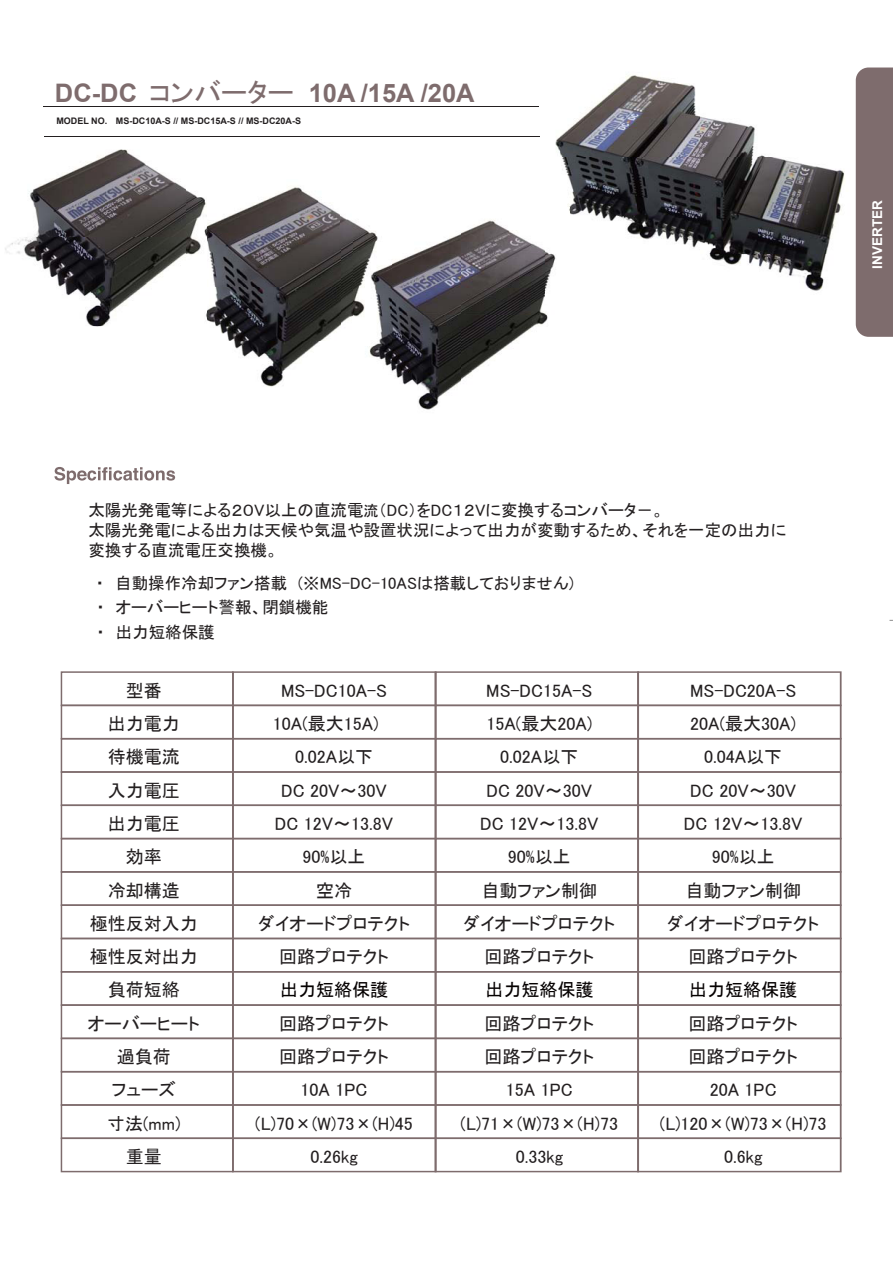
<style>
.page{position:relative;width:893px;height:1263px;background:#fff}
.page>*{position:absolute;margin:0;border:0;box-sizing:border-box;transform-origin:0 0}
.t1{font:27px "MS P Gothic";color:#7e6c6d}
.t2{font:700 25.5px "Arial";color:#7e6c6d}
.t3{font:18px "MS P Gothic";color:#231f20}
.t4{font:18px "MS P Gothic";color:#050100}
.t5{font:16.5px/20px "MS P Gothic";color:#231f20}
.t6{font:700 13.5px "Arial";color:#fff}
.t7{font:700 9px "Arial";color:#231f20}
.s1{font-family:"Arial";font-weight:700;font-size:25.5px}
.s2{font-size:15px}
</style>
<div class="page">
<img style="left:555px;top:75px;width:290px;height:216px">
<div style="left:856px;top:68px;width:37px;height:269px;background:#7e6c6d"></div>
<hr style="left:43px;top:106px;width:496px;height:1px;background:#231f20">
<hr style="left:44px;top:136px;width:496px;height:1px;background:#231f20">
<svg style="left:54px;top:467px;width:121px;height:17px"></svg>
<svg style="left:61px;top:671px;width:780px;height:501px"></svg>
<img style="left:207px;top:187px;width:133px;height:100px">
<img style="left:340px;top:215px;width:14px;height:109px">
<img style="left:207px;top:287px;width:134px;height:100px">
<img style="left:340px;top:341px;width:1px;height:46px">
<img style="left:392px;top:220px;width:155px;height:96px">
<img style="left:392px;top:316px;width:156px;height:94px">
<img style="left:545px;top:208px;width:25px;height:96px">
<img style="left:354px;top:223px;width:38px;height:148px">
<img style="left:25px;top:150px;width:162px;height:88px">
<img style="left:5px;top:238px;width:182px;height:88px">
<img style="left:187px;top:190px;width:20px;height:128px">
<h1 class="t1" style="left:55px;top:79px;width:240px"><span class="s1">DC-DC</span> コンバーター</h1>
<p class="t7" style="left:56px;top:115px;width:246px">MODEL NO. MS-DC10A-S // MS-DC15A-S // MS-DC20A-S</p>
<h2 class="t2" style="left:309px;top:76px;width:167px">10A /15A /20A</h2>
<p class="t6" style="left:868px;top:269px;width:70px;rotate:-90deg">INVERTER</p>
<p class="t5" style="left:88px;top:500px;width:699px">太陽光発電等による２０V以上の直流電<span class="s2">流</span>（DC）をDC１２Vに変換するコンバータ－。<br>太陽光発電による出力は天候や気温や設置状況によって出力が変動するため、それを一定の出力に変換する直流電圧交換機。</p>
<p class="t5" style="left:96px;top:570px;width:479px;line-height:24.5px">・　自動操作冷却ファン搭載　(※MS-DC-10ASは搭載しておりません)・　オーバーヒート警報、閉鎖機能<br>・　出力短絡保護</p>
<p class="t3" style="left:126px;top:681px;width:37px">型番</p>
<p class="t3" style="left:281px;top:681px;width:108px">MS-DC10A-S</p>
<p class="t3" style="left:486px;top:681px;width:108px">MS-DC15A-S</p>
<p class="t3" style="left:690px;top:681px;width:108px">MS-DC20A-S</p>
<p class="t3" style="left:108px;top:715px;width:73px">出力電力</p>
<p class="t3" style="left:273px;top:715px;width:107px">10A(最大15A)</p>
<p class="t3" style="left:486px;top:715px;width:107px">15A(最大20A)</p>
<p class="t3" style="left:690px;top:715px;width:107px">20A(最大30A)</p>
<p class="t3" style="left:108px;top:748px;width:73px">待機電流</p>
<p class="t3" style="left:295px;top:748px;width:80px">0.02A以下</p>
<p class="t3" style="left:500px;top:748px;width:80px">0.02A以下</p>
<p class="t3" style="left:704px;top:748px;width:80px">0.04A以下</p>
<p class="t3" style="left:108px;top:781px;width:73px">入力電圧</p>
<p class="t3" style="left:281px;top:781px;width:107px">DC 20V～30V</p>
<p class="t3" style="left:486px;top:781px;width:107px">DC 20V～30V</p>
<p class="t3" style="left:690px;top:781px;width:107px">DC 20V～30V</p>
<p class="t3" style="left:108px;top:815px;width:73px">出力電圧</p>
<p class="t3" style="left:275px;top:815px;width:120px">DC 12V～13.8V</p>
<p class="t3" style="left:480px;top:815px;width:120px">DC 12V～13.8V</p>
<p class="t3" style="left:684px;top:815px;width:120px">DC 12V～13.8V</p>
<p class="t3" style="left:126px;top:848px;width:37px">効率</p>
<p class="t3" style="left:303px;top:848px;width:64px">90%以上</p>
<p class="t3" style="left:508px;top:848px;width:64px">90%以上</p>
<p class="t3" style="left:712px;top:848px;width:64px">90%以上</p>
<p class="t3" style="left:108px;top:881px;width:73px">冷却構造</p>
<p class="t3" style="left:316px;top:881px;width:37px">空冷</p>
<p class="t3" style="left:481px;top:881px;width:117px">自動ファン制御</p>
<p class="t3" style="left:685px;top:881px;width:117px">自動ファン制御</p>
<p class="t3" style="left:90px;top:914px;width:110px">極性反対入力</p>
<p class="t3" style="left:258px;top:914px;width:153px">ダイオードプロテクト</p>
<p class="t3" style="left:463px;top:914px;width:153px">ダイオードプロテクト</p>
<p class="t3" style="left:667px;top:914px;width:153px">ダイオードプロテクト</p>
<p class="t3" style="left:90px;top:948px;width:110px">極性反対出力</p>
<p class="t3" style="left:279px;top:948px;width:111px">回路プロテクト</p>
<p class="t3" style="left:484px;top:948px;width:111px">回路プロテクト</p>
<p class="t3" style="left:688px;top:948px;width:111px">回路プロテクト</p>
<p class="t3" style="left:108px;top:981px;width:73px">負荷短絡</p>
<p class="t4" style="left:280px;top:981px;width:109px">出力短絡保護</p>
<p class="t4" style="left:485px;top:981px;width:109px">出力短絡保護</p>
<p class="t4" style="left:689px;top:981px;width:109px">出力短絡保護</p>
<p class="t3" style="left:88px;top:1014px;width:114px">オーバーヒート</p>
<p class="t3" style="left:279px;top:1014px;width:111px">回路プロテクト</p>
<p class="t3" style="left:484px;top:1014px;width:111px">回路プロテクト</p>
<p class="t3" style="left:688px;top:1014px;width:111px">回路プロテクト</p>
<p class="t3" style="left:117px;top:1048px;width:55px">過負荷</p>
<p class="t3" style="left:279px;top:1048px;width:111px">回路プロテクト</p>
<p class="t3" style="left:484px;top:1048px;width:111px">回路プロテクト</p>
<p class="t3" style="left:688px;top:1048px;width:111px">回路プロテクト</p>
<p class="t3" style="left:112px;top:1081px;width:65px">フューズ</p>
<p class="t3" style="left:301px;top:1081px;width:68px">10A 1PC</p>
<p class="t3" style="left:506px;top:1081px;width:68px">15A 1PC</p>
<p class="t3" style="left:710px;top:1081px;width:68px">20A 1PC</p>
<p class="t3" style="left:107px;top:1114px;width:75px">寸法(mm)</p>
<p class="t3" style="left:255px;top:1114px;width:159px">(L)70×(W)73×(H)45</p>
<p class="t3" style="left:461px;top:1114px;width:159px">(L)71×(W)73×(H)73</p>
<p class="t3" style="left:660px;top:1114px;width:168px">(L)120×(W)73×(H)73</p>
<p class="t3" style="left:126px;top:1147px;width:37px">重量</p>
<p class="t3" style="left:310px;top:1147px;width:49px">0.26kg</p>
<p class="t3" style="left:516px;top:1147px;width:49px">0.33kg</p>
<p class="t3" style="left:724px;top:1147px;width:40px">0.6kg</p>
</div>
